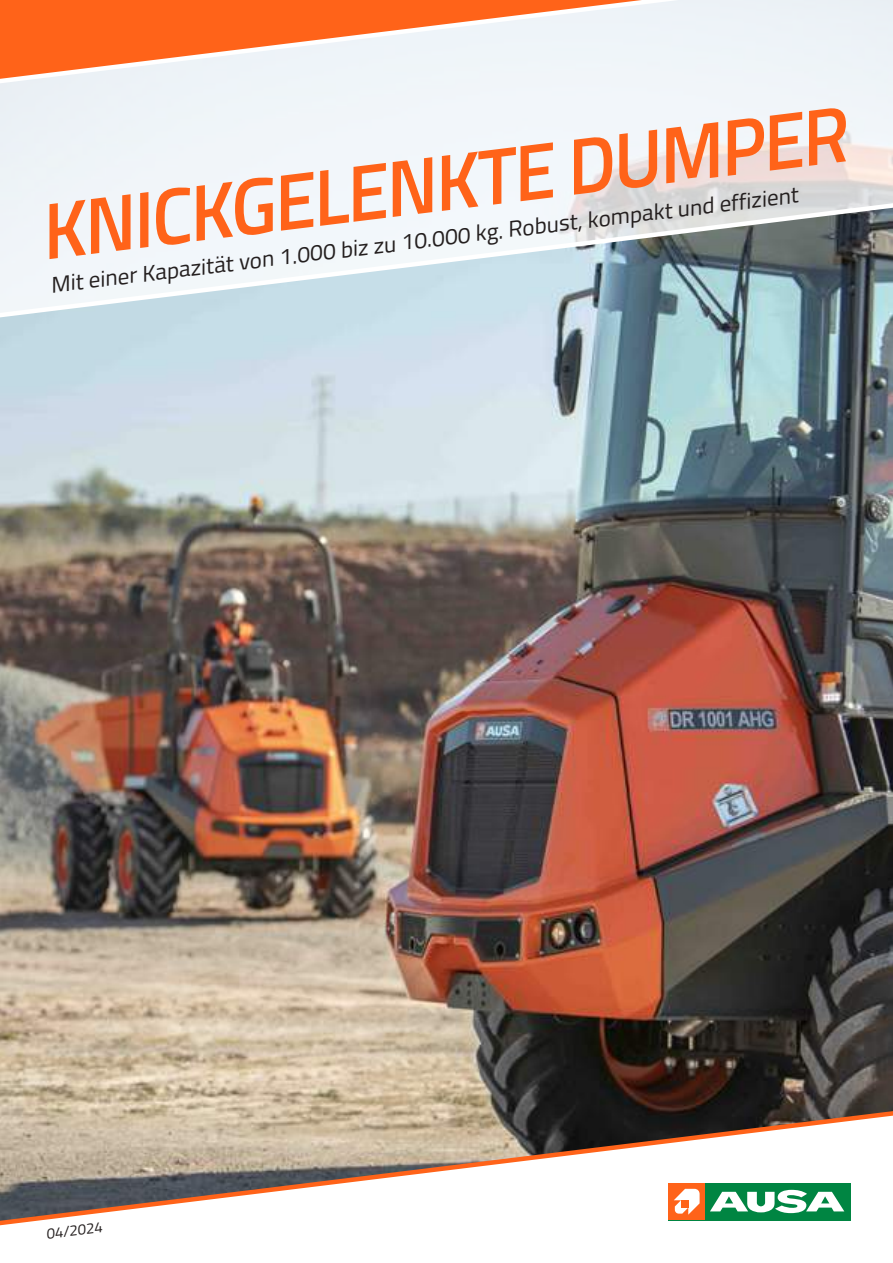
<style>
.page{position:relative;width:893px;height:1263px;background:#fff}
.page>*{position:absolute;margin:0;border:0;box-sizing:border-box;transform-origin:0 0}
.t1{font:600 79.5px "Titillium Web";color:#ff6319;scale:.95 1}
.t2{font:22.5px "Titillium Web";color:#241f1f}
.t3{font:15px "Titillium Web";color:#241f1f}
</style>
<div class="page">
<img style="left:0;top:322px;width:893px;height:785px">
<svg style="left:0;top:1107px;width:893px;height:119px"></svg>
<svg style="left:0;top:0;width:893px;height:199px;fill:#f1f5f9"></svg>
<svg style="left:0;top:0;width:844px;height:96px"></svg>
<svg style="left:0;top:199px;width:893px;height:123px"></svg>
<h1 class="t1" style="left:33px;top:173px;width:856px;rotate:-7deg">KNICKGELENKTE DUMPER</h1>
<p class="t2" style="left:48px;top:269px;width:755px;rotate:-7deg">Mit einer Kapazität von 1.000 biz zu 10.000 kg. Robust, kompakt und effizient</p>
<p class="t3" style="left:45px;top:1222px;width:58px;rotate:-7deg">04/2024</p>
</div>
